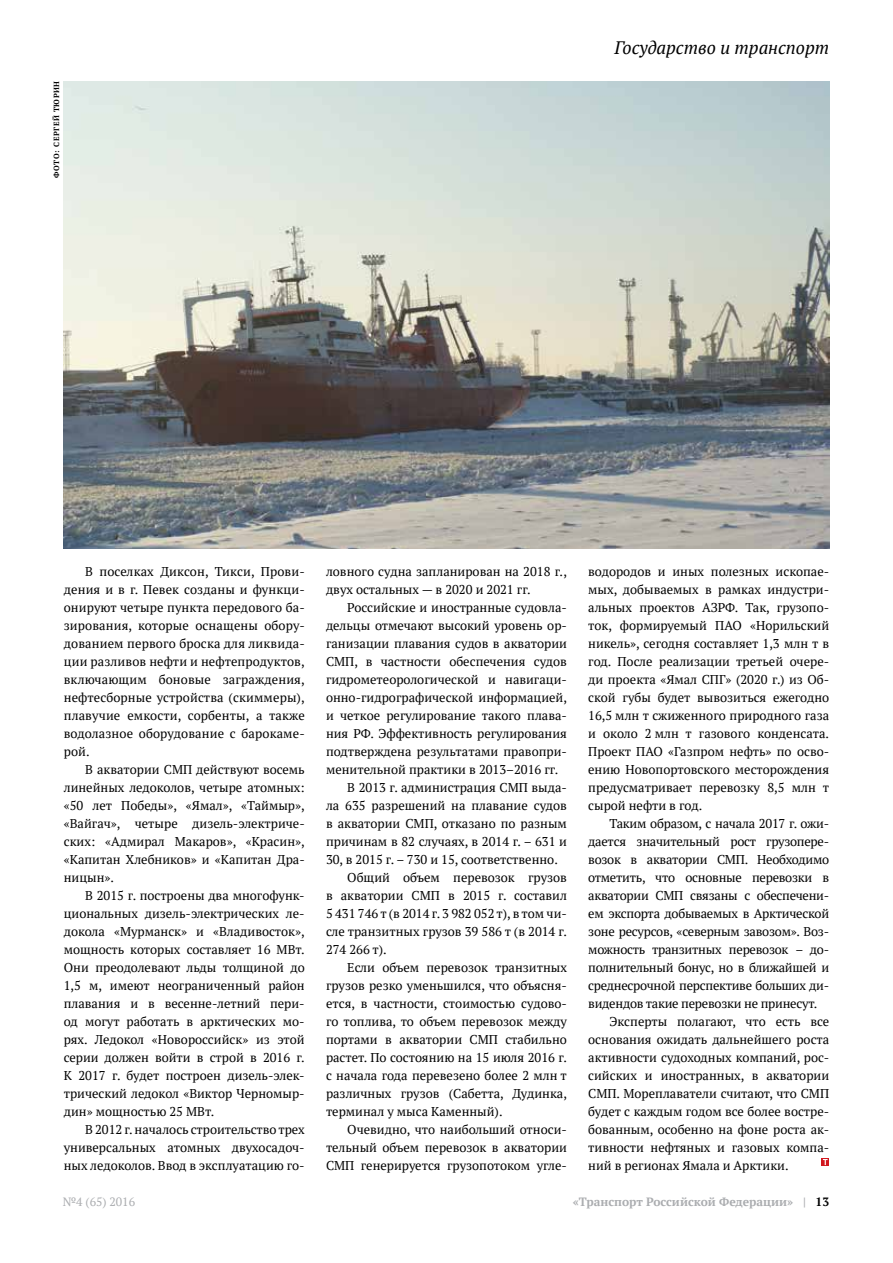
<style>
.page{position:relative;width:893px;height:1263px;background:#fff}
.page>*{position:absolute;margin:0;border:0;box-sizing:border-box;transform-origin:0 0}
.t1{font:italic 18px "PT Serif";color:#000}
.t2{font:12.75px/18px "PT Serif";color:#000;text-align:justify}
.t3{font:12.75px "PT Serif";letter-spacing:-.02em;color:#000}
.t4{font:700 12px "PT Serif";color:#abadb0}
.t5{font:12px "PT Serif";color:#abadb0}
.t6{font:700 7.5px "PT Serif";color:#000}
.s1{color:#000}
</style>
<div class="page">
<img style="left:63px;top:81px;width:766px;height:468px">
<svg style="left:821px;top:1158px;width:8px;height:8px"></svg>
<svg style="left:823px;top:1159px;width:5px;height:6px"></svg>
<p class="t6" style="left:52px;top:178px;width:98px;rotate:-90deg">ФОТО: сергей тюрин</p>
<h1 class="t1" style="left:614px;top:36px;width:216px">Государство и транспорт</h1>
<p class="t2" style="left:64px;top:562px;width:242px;text-indent:21px">В поселках Диксон, Тикси, Прови&shy;дения и в г. Певек созданы и функци&shy;онируют четыре пункта передового ба&shy;зирования, которые оснащены обору&shy;дованием первого броска для ликвида&shy;ции разливов нефти и нефтепродуктов, включающим боновые заграждения, нефтесборные устройства (скиммеры), плавучие емкости, сорбенты, а также водолазное оборудование с барокаме&shy;рой.</p>
<p class="t2" style="left:64px;top:760px;width:242px;text-indent:21px">В акватории СМП действуют восемь линейных ледоколов, четыре атомных: «50 лет Победы», «Ямал», «Таймыр», «Вайгач», четыре дизель-электриче&shy;ских: «Адмирал Макаров», «Красин», «Капитан Хлебников» и «Капитан Дра&shy;ницын».</p>
<p class="t2" style="left:64px;top:886px;width:242px;text-indent:21px">В 2015 г. построены два многофунк&shy;циональных дизель-электрических ле&shy;докола «Мурманск» и «Владивосток», мощность которых составляет 16 МВт.<br>Они преодолевают льды толщиной до 1,5 м, имеют неограниченный район плавания и в весенне-летний пери&shy;од могут работать в арктических мо&shy;рях. Ледокол «Новороссийск» из этой серии должен войти в строй в 2016 г.<br>К 2017 г. будет построен дизель-элек&shy;трический ледокол «Виктор Черномыр&shy;дин» мощностью 25 МВт.</p>
<p class="t2" style="left:64px;top:1120px;width:242px;text-indent:21px">В 2012 г. началось строительство трех универсальных атомных двухосадоч&shy;ных ледоколов. Ввод в эксплуатацию го-</p>
<p class="t2" style="left:326px;top:562px;width:242px">ловного судна запланирован на 2018 г., двух остальных — в 2020 и 2021 гг.</p>
<p class="t2" style="left:347px;top:598px;width:221px">Российские и иностранные судовла-</p>
<p class="t2" style="left:326px;top:616px;width:242px">дельцы отмечают высокий уровень ор-</p>
<p class="t2" style="left:326px;top:634px;width:242px">ганизации плавания судов в акватории</p>
<p class="t2" style="left:326px;top:652px;width:242px">СМП, в частности обеспечения судов</p>
<p class="t2" style="left:326px;top:670px;width:242px">гидрометеорологической и навигаци-</p>
<p class="t2" style="left:326px;top:688px;width:242px">онно-гидрографической информацией,</p>
<p class="t2" style="left:326px;top:706px;width:242px">и четкое регулирование такого плава-</p>
<p class="t2" style="left:326px;top:724px;width:242px">ния РФ. Эффективность регулирования</p>
<p class="t2" style="left:326px;top:742px;width:242px">подтверждена результатами правопри-</p>
<p class="t2" style="left:326px;top:760px;width:234px">менительной практики в 2013–2016 гг.</p>
<p class="t2" style="left:347px;top:778px;width:221px">В 2013 г. администрация СМП выда-</p>
<p class="t2" style="left:326px;top:796px;width:242px">ла 635 разрешений на плавание судов</p>
<p class="t2" style="left:326px;top:814px;width:242px">в акватории СМП, отказано по разным</p>
<p class="t2" style="left:326px;top:832px;width:242px">причинам в 82 случаях, в 2014 г. – 631 и</p>
<p class="t2" style="left:326px;top:850px;width:233px">30, в 2015 г. – 730 и 15, соответственно.</p>
<p class="t2" style="left:347px;top:868px;width:221px">Общий объем перевозок грузов</p>
<p class="t2" style="left:326px;top:886px;width:242px">в акватории СМП в 2015 г. составил</p>
<p class="t2" style="left:326px;top:904px;width:242px">5 431 746 т (в 2014 г. 3 982 052 т), в том чи-</p>
<p class="t2" style="left:326px;top:923px;width:242px">сле транзитных грузов 39 586 т (в 2014 г.</p>
<p class="t2" style="left:326px;top:941px;width:62px">274 266 т).</p>
<p class="t2" style="left:347px;top:959px;width:221px">Если объем перевозок транзитных</p>
<p class="t2" style="left:326px;top:977px;width:242px">грузов резко уменьшился, что объясня-</p>
<p class="t2" style="left:326px;top:995px;width:242px">ется, в частности, стоимостью судово-</p>
<p class="t2" style="left:326px;top:1013px;width:242px">го топлива, то объем перевозок между</p>
<p class="t2" style="left:326px;top:1031px;width:242px">портами в акватории СМП стабильно</p>
<p class="t2" style="left:326px;top:1049px;width:242px">растет. По состоянию на 15 июля 2016 г.</p>
<p class="t2" style="left:326px;top:1067px;width:242px">с начала года перевезено более 2 млн т</p>
<p class="t2" style="left:326px;top:1085px;width:242px">различных грузов (Сабетта, Дудинка,</p>
<p class="t2" style="left:326px;top:1103px;width:178px">терминал у мыса Каменный).</p>
<p class="t2" style="left:347px;top:1121px;width:221px">Очевидно, что наибольший относи-</p>
<p class="t2" style="left:326px;top:1139px;width:242px">тельный объем перевозок в акватории</p>
<p class="t2" style="left:326px;top:1157px;width:242px">СМП генерируется грузопотоком угле-</p>
<p class="t2" style="left:588px;top:563px;width:242px">водородов и иных полезных ископае&shy;мых, добываемых в рамках индустри&shy;альных проектов АЗРФ. Так, грузопо&shy;ток, формируемый ПАО «Норильский никель», сегодня составляет 1,3 млн т в год. После реализации третьей очере&shy;ди проекта «Ямал СПГ» (2020 г.) из Об&shy;ской губы будет вывозиться ежегодно 16,5 млн т сжиженного природного газа и около 2 млн т газового конденсата.<br>Проект ПАО «Газпром нефть» по осво&shy;ению Новопортовского месторождения предусматривает перевозку 8,5 млн т сырой нефти в год.</p>
<p class="t3" style="left:609px;top:815px;width:221px">Таким образом, с начала 2017 г. ожи-</p>
<p class="t3" style="left:588px;top:833px;width:242px">дается значительный рост грузопере-</p>
<p class="t3" style="left:588px;top:851px;width:242px">возок в акватории СМП. Необходимо</p>
<p class="t3" style="left:588px;top:869px;width:242px">отметить, что основные перевозки в</p>
<p class="t3" style="left:588px;top:887px;width:242px">акватории СМП связаны с обеспечени-</p>
<p class="t3" style="left:588px;top:905px;width:242px">ем экспорта добываемых в Арктической</p>
<p class="t3" style="left:588px;top:923px;width:242px">зоне ресурсов, «северным завозом». Воз-</p>
<p class="t3" style="left:588px;top:941px;width:242px">можность транзитных перевозок – до-</p>
<p class="t3" style="left:588px;top:959px;width:242px">полнительный бонус, но в ближайшей и</p>
<p class="t3" style="left:588px;top:977px;width:242px">среднесрочной перспективе больших ди-</p>
<p class="t3" style="left:588px;top:995px;width:231px">видендов такие перевозки не принесут.</p>
<p class="t2" style="left:609px;top:1013px;width:221px">Эксперты полагают, что есть все</p>
<p class="t2" style="left:588px;top:1031px;width:242px">основания ожидать дальнейшего роста</p>
<p class="t2" style="left:588px;top:1049px;width:242px">активности судоходных компаний, рос-</p>
<p class="t2" style="left:588px;top:1067px;width:242px">сийских и иностранных, в акватории</p>
<p class="t2" style="left:588px;top:1085px;width:242px">СМП. Мореплаватели считают, что СМП</p>
<p class="t2" style="left:588px;top:1103px;width:242px">будет с каждым годом все более востре-</p>
<p class="t2" style="left:588px;top:1121px;width:242px">бованным, особенно на фоне роста ак-</p>
<p class="t2" style="left:588px;top:1139px;width:242px">тивности нефтяных и газовых компа-</p>
<p class="t2" style="left:588px;top:1157px;width:202px">ний в регионах Ямала и Арктики.</p>
<p class="t5" style="left:63px;top:1194px;width:74px">№4 (65) 2016</p>
<p class="t4" style="left:573px;top:1194px;width:258px">«Транспорт Российской Федерации» | <span class="s1">13</span></p>
</div>
